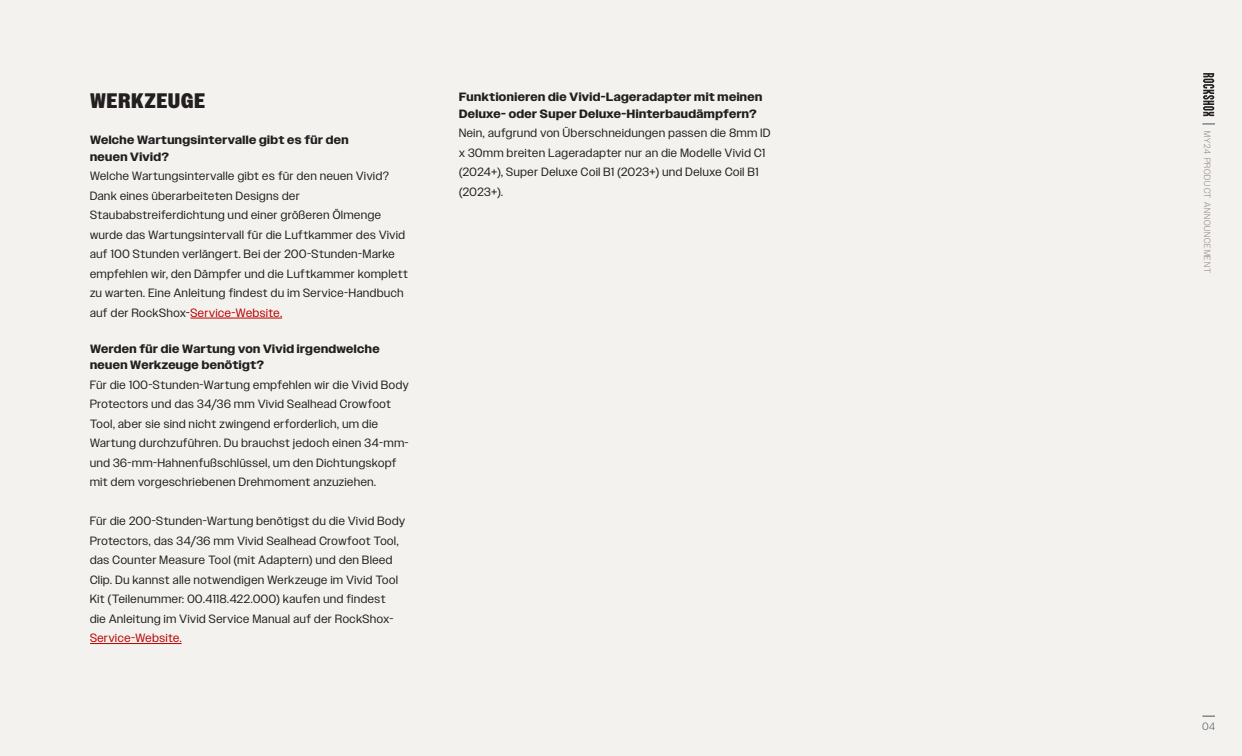
<style>
.page{position:relative;width:1242px;height:756px;background:#f4f2ef}
.page>*{position:absolute;margin:0;border:0;box-sizing:border-box;transform-origin:0 0}
.Header{font:900 21px "Owners Narrow";letter-spacing:.05em;color:#231f20}
.Answer{font:12px/19.5px "Owners";letter-spacing:.06em;color:#231f20}
.Question{font:700 12px/16.5px "Owners";letter-spacing:.035em;color:#231f20}
.t1{font:300 10.5px "Owners";color:#425259}
.t2{font:300 9px "Owners";letter-spacing:.1em;color:#8c8080}
.s1{color:#ba0000}
</style>
<div class="page">
<hr style="left:190px;top:318px;width:92px;height:1px;background:#ba0000">
<hr style="left:90px;top:643px;width:92px;height:1px;background:#ba0000">
<svg style="left:1202px;top:716px;width:13px;height:1px"></svg>
<svg style="left:1203px;top:73px;width:11px;height:44px"></svg>
<svg style="left:1202px;top:124px;width:13px;height:1px"></svg>
<p class="Header" style="left:90px;top:89px;width:117px">WERKZEUGE</p>
<p class="Question" style="left:90px;top:132px;width:260px">Welche Wartungsintervalle gibt es für den neuen Vivid?</p>
<p class="Answer" style="left:90px;top:166px;width:300px">Welche Wartungsintervalle gibt es für den neuen Vivid?</p>
<p class="Answer" style="left:90px;top:186px;width:319px">Dank eines überarbeiteten Designs der Staubabstreiferdichtung und einer größeren Ölmenge wurde das Wartungsintervall für die Luftkammer des Vivid auf 100 Stunden verlängert. Bei der 200-Stunden-Marke empfehlen wir, den Dämpfer und die Luftkammer komplett zu warten. Eine Anleitung findest du im Service-Handbuch auf der RockShox-<span class="s1">Service-Website.</span></p>
<p class="Question" style="left:90px;top:341px;width:291px">Werden für die Wartung von Vivid irgendwelche neuen Werkzeuge benötigt?</p>
<p class="Answer" style="left:90px;top:375px;width:320px">Für die 100-Stunden-Wartung empfehlen wir die Vivid Body Protectors und das 34/36 mm Vivid Sealhead Crowfoot Tool, aber sie sind nicht zwingend erforderlich, um die Wartung durchzuführen. Du brauchst jedoch einen 34-mm&shy;und 36-mm-Hahnenfußschlüssel, um den Dichtungskopf mit dem vorgeschriebenen Drehmoment anzuziehen.</p>
<p class="Answer" style="left:90px;top:511px;width:317px">Für die 200-Stunden-Wartung benötigst du die Vivid Body Protectors, das 34/36 mm Vivid Sealhead Crowfoot Tool, das Counter Measure Tool (mit Adaptern) und den Bleed Clip. Du kannst alle notwendigen Werkzeuge im Vivid Tool Kit (Teilenummer: 00.4118.422.000) kaufen und findest<br>die Anleitung im Vivid Service Manual auf der RockShox-<span class="s1">Service-Website.</span></p>
<p class="Question" style="left:459px;top:89px;width:305px">Funktionieren die Vivid-Lageradapter mit meinen<br>Deluxe- oder Super Deluxe-Hinterbaudämpfern?</p>
<p class="Answer" style="left:459px;top:124px;width:313px">Nein, aufgrund von Überschneidungen passen die 8mm ID x 30mm breiten Lageradapter nur an die Modelle Vivid C1 (2024+), Super Deluxe Coil B1 (2023+) und Deluxe Coil B1 (2023+).</p>
<p class="t2" style="left:1212px;top:131px;width:143px;rotate:90deg">MY24 PRODUCT ANNOUNCEMENT</p>
<p class="t1" style="left:1202px;top:720px;width:14px">04</p>
</div>
